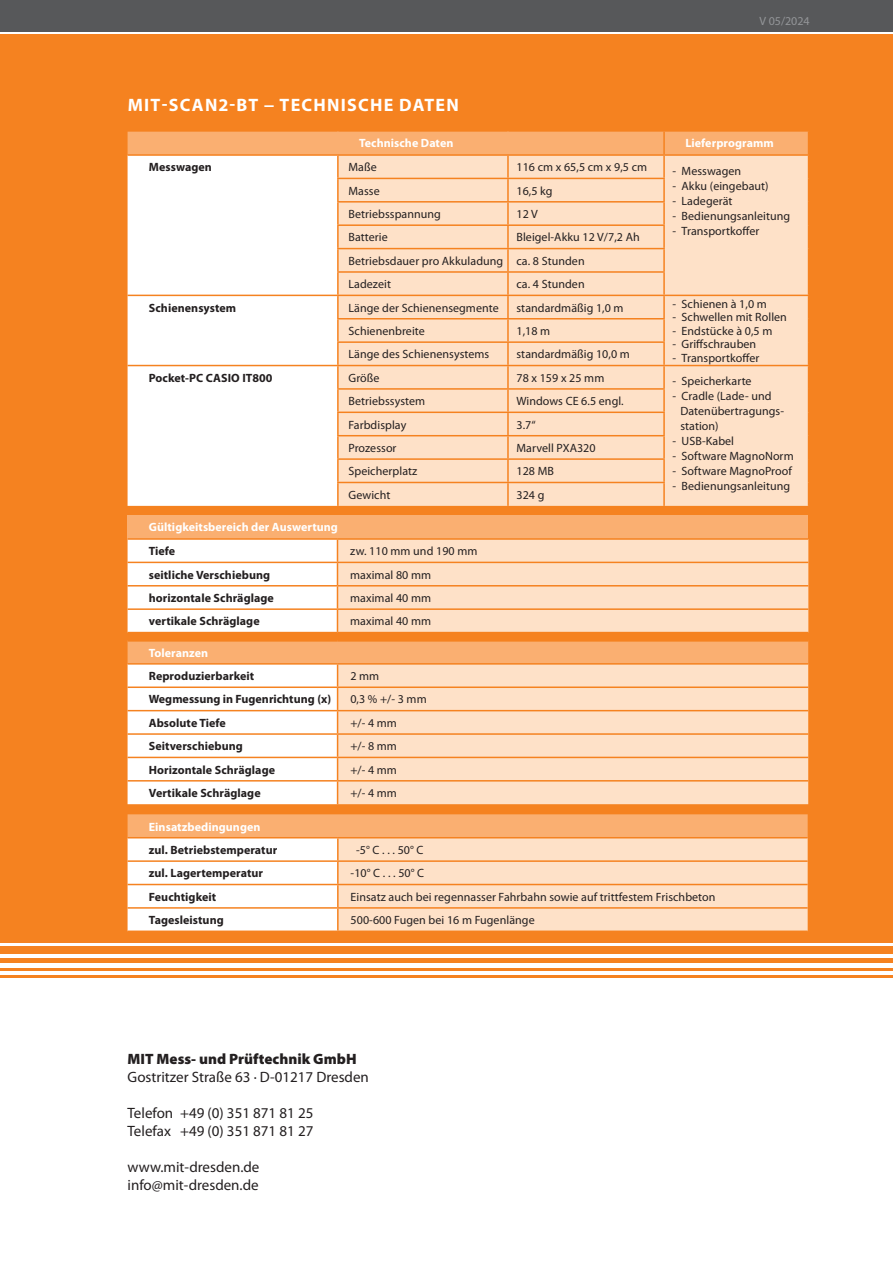
<style>
.page{position:relative;width:893px;height:1263px;background:#fff}
.page>*{position:absolute;margin:0;border:0;box-sizing:border-box;transform-origin:0 0}
.t1{font:700 18px "Myriad Pro";letter-spacing:.07em;color:#fff}
.t2{font:15px/18px "Myriad Pro";color:#231f20}
.t3{font:900 15px "Myriad Pro";color:#231f20}
.t4{font:12px/23.4px "Myriad Pro";letter-spacing:.005em;color:#231f20}
.t5{font:700 12px "Myriad Pro";letter-spacing:.005em;color:#231f20}
.t6{font:700 12px "Myriad Pro";letter-spacing:.005em;color:#fff}
.t7{font:12px "Myriad Pro";color:#939598}
</style>
<div class="page">
<div style="left:0;top:750px;width:893px;height:193px;background:#f58220"></div>
<div style="left:0;top:0;width:893px;height:32px;background:#57585a"></div>
<div style="left:0;top:946px;width:893px;height:8px;background:#f58220"></div>
<hr style="left:0;top:958px;width:893px;height:4px;background:#f58220">
<hr style="left:0;top:968px;width:893px;height:3px;background:#f58220">
<hr style="left:0;top:975px;width:893px;height:2px;background:#f58220">
<div style="left:0;top:34px;width:893px;height:726px;background:#f58220"></div>
<svg style="left:128px;top:132px;width:681px;height:374px;background:#fde2cb"></svg>
<hr style="left:128px;top:365px;width:210px;height:1px;background:#f58220">
<hr style="left:128px;top:295px;width:210px;height:1px;background:#f58220">
<hr style="left:337px;top:156px;width:2px;height:22px;background:#f58220">
<hr style="left:337px;top:179px;width:2px;height:22px;background:#f58220">
<hr style="left:337px;top:203px;width:2px;height:21px;background:#f58220">
<hr style="left:337px;top:226px;width:2px;height:22px;background:#f58220">
<hr style="left:337px;top:249px;width:2px;height:22px;background:#f58220">
<hr style="left:337px;top:273px;width:2px;height:22px;background:#f58220">
<hr style="left:337px;top:296px;width:2px;height:22px;background:#f58220">
<hr style="left:337px;top:319px;width:2px;height:22px;background:#f58220">
<hr style="left:337px;top:343px;width:2px;height:22px;background:#f58220">
<hr style="left:337px;top:366px;width:2px;height:22px;background:#f58220">
<hr style="left:337px;top:390px;width:2px;height:22px;background:#f58220">
<hr style="left:337px;top:413px;width:2px;height:22px;background:#f58220">
<hr style="left:337px;top:436px;width:2px;height:22px;background:#f58220">
<hr style="left:337px;top:460px;width:2px;height:22px;background:#f58220">
<hr style="left:337px;top:483px;width:2px;height:23px;background:#f58220">
<div style="left:128px;top:516px;width:680px;height:23px;background:#faaf71"></div>
<svg style="left:128px;top:540px;width:680px;height:92px;background:#fde4cf"></svg>
<hr style="left:128px;top:538px;width:209px;height:2px;background:#f58220">
<hr style="left:337px;top:538px;width:471px;height:2px;background:#f58220">
<svg style="left:128px;top:814px;width:680px;height:116px;background:#fddcc1"></svg>
<hr style="left:337px;top:838px;width:2px;height:22px;background:#f58220">
<hr style="left:128px;top:860px;width:210px;height:2px;background:#f58220">
<hr style="left:338px;top:860px;width:470px;height:2px;background:#f58220">
<hr style="left:337px;top:862px;width:2px;height:22px;background:#f58220">
<hr style="left:128px;top:884px;width:210px;height:1px;background:#f58220">
<hr style="left:338px;top:884px;width:470px;height:1px;background:#f58220">
<hr style="left:337px;top:885px;width:2px;height:22px;background:#f58220">
<hr style="left:128px;top:907px;width:210px;height:2px;background:#f58220">
<hr style="left:338px;top:907px;width:470px;height:2px;background:#f58220">
<hr style="left:337px;top:909px;width:2px;height:21px;background:#f58220">
<hr style="left:128px;top:837px;width:210px;height:1px;background:#f58220">
<hr style="left:338px;top:837px;width:470px;height:1px;background:#f58220">
<svg style="left:128px;top:642px;width:680px;height:162px;background:#fdddc2"></svg>
<hr style="left:128px;top:663px;width:210px;height:2px;background:#f58220">
<hr style="left:338px;top:663px;width:470px;height:2px;background:#f58220">
<h1 class="t1" style="left:128px;top:93px;width:333px">MIT-SCAN2-BT − TECHNISCHE DATEN</h1>
<p class="t7" style="left:759px;top:14px;width:52px">V 05/2024</p>
<p class="t6" style="left:359px;top:136px;width:96px">Technische Daten</p>
<p class="t6" style="left:685px;top:136px;width:90px">Lieferprogramm</p>
<p class="t5" style="left:149px;top:159px;width:65px">Messwagen</p>
<p class="t4" style="left:348px;top:155px;width:30px">Maße</p>
<p class="t4" style="left:516px;top:155px;width:132px">116 cm x 65,5 cm x 9,5 cm</p>
<p class="t4" style="left:673px;top:159px;width:70px">- Messwagen</p>
<p class="t4" style="left:673px;top:174px;width:98px">- Akku (eingebaut)</p>
<p class="t4" style="left:673px;top:189px;width:61px">- Ladegerät</p>
<p class="t4" style="left:673px;top:204px;width:119px">- Bedienungsanleitung</p>
<p class="t4" style="left:673px;top:219px;width:88px">- Transportkoffer</p>
<p class="t4" style="left:348px;top:179px;width:33px">Masse</p>
<p class="t4" style="left:516px;top:179px;width:38px">16,5 kg</p>
<p class="t4" style="left:348px;top:202px;width:94px">Betriebsspannung</p>
<p class="t4" style="left:516px;top:202px;width:23px">12 V</p>
<p class="t4" style="left:348px;top:225px;width:41px">Batterie</p>
<p class="t4" style="left:348px;top:225px;width:293px;text-indent:168px">Bleigel-Akku 12 V/7,2 Ah<br>Betriebsdauer pro Akkuladung ca. 8 Stunden<br>Ladezeit</p>
<p class="t4" style="left:516px;top:272px;width:70px">ca. 4 Stunden</p>
<p class="t5" style="left:149px;top:300px;width:89px">Schienensystem</p>
<p class="t4" style="left:348px;top:296px;width:152px">Länge der Schienensegmente</p>
<p class="t4" style="left:516px;top:296px;width:109px">standardmäßig 1,0 m</p>
<p class="t4" style="left:673px;top:292px;width:96px">- Schienen à 1,0 m</p>
<p class="t4" style="left:673px;top:306px;width:116px">- Schwellen mit Rollen</p>
<p class="t4" style="left:673px;top:319px;width:101px">- Endstücke à 0,5 m</p>
<p class="t4" style="left:673px;top:333px;width:85px">- Griffschrauben</p>
<p class="t4" style="left:673px;top:346px;width:88px">- Transportkoffer</p>
<p class="t4" style="left:348px;top:319px;width:78px">Schienenbreite</p>
<p class="t4" style="left:516px;top:319px;width:35px">1,18 m</p>
<p class="t4" style="left:348px;top:342px;width:142px">Länge des Schienensystems</p>
<p class="t4" style="left:516px;top:342px;width:115px">standardmäßig 10,0 m</p>
<p class="t5" style="left:149px;top:370px;width:125px">Pocket-PC CASIO IT800</p>
<p class="t4" style="left:348px;top:366px;width:32px">Größe</p>
<p class="t4" style="left:516px;top:366px;width:89px">78 x 159 x 25 mm</p>
<p class="t4" style="left:673px;top:369px;width:81px">- Speicherkarte</p>
<p class="t4" style="left:680px;top:388px;width:105px;line-height:15px;text-indent:-8px">- Cradle (Lade- und<br>Datenübertragungs&shy;station)</p>
<p class="t4" style="left:673px;top:429px;width:63px">- USB-Kabel</p>
<p class="t4" style="left:673px;top:444px;width:123px">- Software MagnoNorm</p>
<p class="t4" style="left:673px;top:459px;width:121px">- Software MagnoProof</p>
<p class="t4" style="left:673px;top:474px;width:119px">- Bedienungsanleitung</p>
<p class="t4" style="left:348px;top:389px;width:78px">Betriebssystem</p>
<p class="t4" style="left:516px;top:389px;width:109px">Windows CE 6.5 engl.</p>
<p class="t4" style="left:348px;top:413px;width:59px">Farbdisplay</p>
<p class="t4" style="left:516px;top:413px;width:21px">3.7“</p>
<p class="t4" style="left:348px;top:436px;width:50px">Prozessor</p>
<p class="t4" style="left:516px;top:436px;width:81px">Marvell PXA320</p>
<p class="t4" style="left:348px;top:459px;width:70px">Speicherplatz</p>
<p class="t4" style="left:516px;top:459px;width:39px">128 MB</p>
<p class="t4" style="left:348px;top:483px;width:43px">Gewicht</p>
<p class="t4" style="left:516px;top:483px;width:29px">324 g</p>
<p class="t6" style="left:149px;top:520px;width:191px">Gültigkeitsbereich der Auswertung</p>
<p class="t5" style="left:149px;top:543px;width:28px">Tiefe</p>
<p class="t4" style="left:350px;top:539px;width:129px">zw. 110 mm und 190 mm</p>
<p class="t5" style="left:149px;top:567px;width:123px">seitliche Verschiebung</p>
<p class="t4" style="left:350px;top:563px;width:82px">maximal 80 mm</p>
<p class="t5" style="left:149px;top:590px;width:127px">horizontale Schräglage</p>
<p class="t4" style="left:350px;top:586px;width:82px">maximal 40 mm</p>
<p class="t5" style="left:149px;top:613px;width:112px">vertikale Schräglage</p>
<p class="t4" style="left:350px;top:609px;width:82px">maximal 40 mm</p>
<p class="t6" style="left:149px;top:645px;width:61px">Toleranzen</p>
<p class="t5" style="left:149px;top:668px;width:107px">Reproduzierbarkeit</p>
<p class="t4" style="left:350px;top:664px;width:30px">2 mm</p>
<p class="t5" style="left:149px;top:692px;width:184px">Wegmessung in Fugenrichtung (x)</p>
<p class="t4" style="left:350px;top:687px;width:78px">0,3 % +/- 3 mm</p>
<p class="t5" style="left:149px;top:715px;width:79px">Absolute Tiefe</p>
<p class="t4" style="left:350px;top:711px;width:48px">+/- 4 mm</p>
<p class="t5" style="left:149px;top:738px;width:96px">Seitverschiebung</p>
<p class="t4" style="left:350px;top:734px;width:48px">+/- 8 mm</p>
<p class="t5" style="left:149px;top:762px;width:128px">Horizontale Schräglage</p>
<p class="t4" style="left:350px;top:758px;width:48px">+/- 4 mm</p>
<p class="t5" style="left:149px;top:785px;width:113px">Vertikale Schräglage</p>
<p class="t4" style="left:350px;top:781px;width:48px">+/- 4 mm</p>
<p class="t6" style="left:149px;top:819px;width:113px">Einsatzbedingungen</p>
<p class="t5" style="left:149px;top:842px;width:130px">zul. Betriebstemperatur</p>
<p class="t4" style="left:356px;top:838px;width:69px">-5° C . . . 50° C</p>
<p class="t5" style="left:149px;top:865px;width:116px">zul. Lagertemperatur</p>
<p class="t4" style="left:351px;top:861px;width:75px">-10° C . . . 50° C</p>
<p class="t5" style="left:149px;top:889px;width:69px">Feuchtigkeit</p>
<p class="t4" style="left:351px;top:885px;width:366px">Einsatz auch bei regennasser Fahrbahn sowie auf trittfestem Frischbeton</p>
<p class="t5" style="left:149px;top:912px;width:76px">Tagesleistung</p>
<p class="t4" style="left:351px;top:908px;width:186px">500-600 Fugen bei 16 m Fugenlänge</p>
<p class="t3" style="left:128px;top:1050px;width:231px">MIT Mess- und Prüftechnik GmbH</p>
<p class="t2" style="left:128px;top:1067px;width:243px">Gostritzer Straße 63 · D-01217 Dresden</p>
<p class="t2" style="left:128px;top:1103px;width:187px">Telefon +49 (0) 351 871 81 25<br>Telefax +49 (0) 351 871 81 27</p>
<p class="t2" style="left:128px;top:1157px;width:133px">www.mit-dresden.de info@mit-dresden.de</p>
</div>
